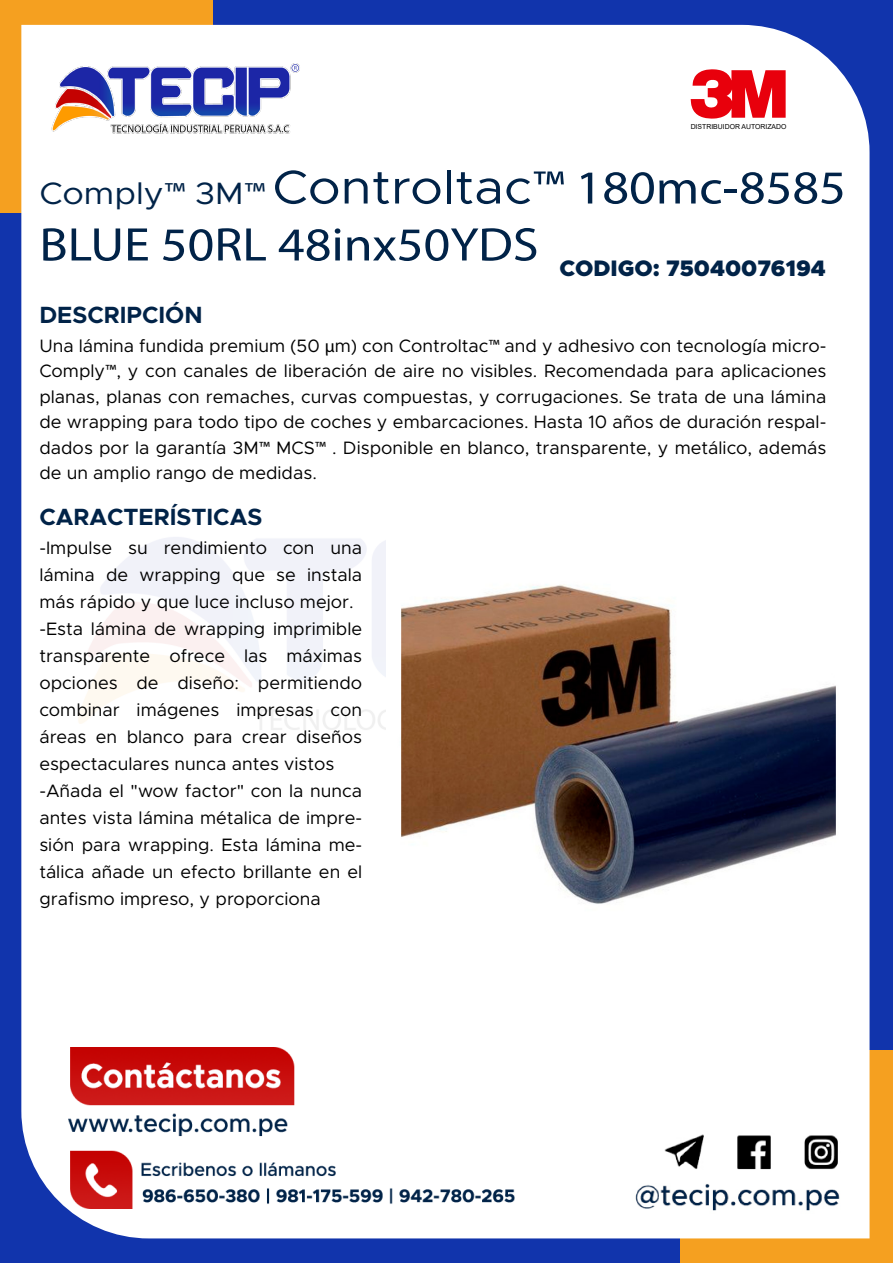
<style>
.page{position:relative;width:893px;height:1263px;background:#1134ac}
.page>*{position:absolute;margin:0;border:0;box-sizing:border-box;transform-origin:0 0}
.t1{font:47.55px/57px "Myriad Pro";color:#012348;scale:1.1 1}
.t2{font:700 23.55px "Metropolis";color:#012348}
.t3{font:900 22.5px "Metropolis";color:#012348}
.t4{font:18px/27px "Metropolis";color:#000;text-align:justify}
.t5{font:6.9px "Arial";color:#000}
.s1{font-family:"Metropolis";font-size:31.05px}
.s2{font-size:31.05px}
.s3{font-family:"Metropolis"}
.s4{font-family:"Myriad Pro"}
</style>
<div class="page">
<div style="left:0;top:0;width:212px;height:212px;background:#f5a020"></div>
<div style="left:681px;top:1051px;width:212px;height:212px;background:#f5a020"></div>
<div style="left:21px;top:25px;width:848px;height:1213px;background:#fff"></div>
<img style="left:70px;top:525px;width:316px;height:213px">
<img style="left:51px;top:64px;width:250px;height:71px">
<svg style="left:691px;top:69px;width:95px;height:50px;background:#ee454e"></svg>
<img style="left:631px;top:1130px;width:214px;height:83px">
<img style="left:68px;top:1047px;width:446px;height:161px">
<img style="left:386px;top:508px;width:459px;height:459px">
<p class="t5" style="left:691px;top:122px;width:97px">DISTRIBUIDOR AUTORIZADO</p>
<h1 class="t1" style="left:39px;top:158px;width:735px"><span class="s1">Comply</span><span class="s2">™</span> <span class="s1">3M</span><span class="s2">™</span> <span class="s3">Controltac</span>™ 180mc-8585<br>BLUE 50RL 48inx50YDS</h1>
<p class="t3" style="left:560px;top:254px;width:268px">CODIGO: 75040076194</p>
<h2 class="t2" style="left:39px;top:300px;width:165px">DESCRIPCIÓN</h2>
<p class="t4" style="left:39px;top:333px;width:789px;line-height:25.5px">Una lámina fundida premium (50 <span class="s4">µ</span>m) con Controltac<span class="s4">™</span> and y adhesivo con tecnología micro-Comply<span class="s4">™</span>, y con canales de liberación de aire no visibles. Recomendada para aplicaciones planas, planas con remaches, curvas compuestas, y corrugaciones. Se trata de una lámina de wrapping para todo tipo de coches y embarcaciones. Hasta 10 años de duración respal&shy;dados por la garantía 3M<span class="s4">™</span> MCS<span class="s4">™</span> . Disponible en blanco, transparente, y metálico, además de un amplio rango de medidas.</p>
<h2 class="t2" style="left:39px;top:502px;width:224px">CARACTERÍSTICAS</h2>
<p class="t4" style="left:39px;top:534px;width:324px;text-align:left">-Impulse su rendimiento con una lámina de wrapping que se instala más rápido y que luce incluso mejor. -Esta lámina de wrapping imprimible transparente ofrece las máximas opciones de diseño: permitiendo combinar imágenes impresas con áreas en blanco para crear diseños espectaculares nunca antes vistos -Añada el "wow factor" con la nunca antes vista lámina métalica de impre&shy;sión para wrapping. Esta lámina me&shy;tálica añade un efecto brillante en el grafismo impreso, y proporciona</p>
</div>
